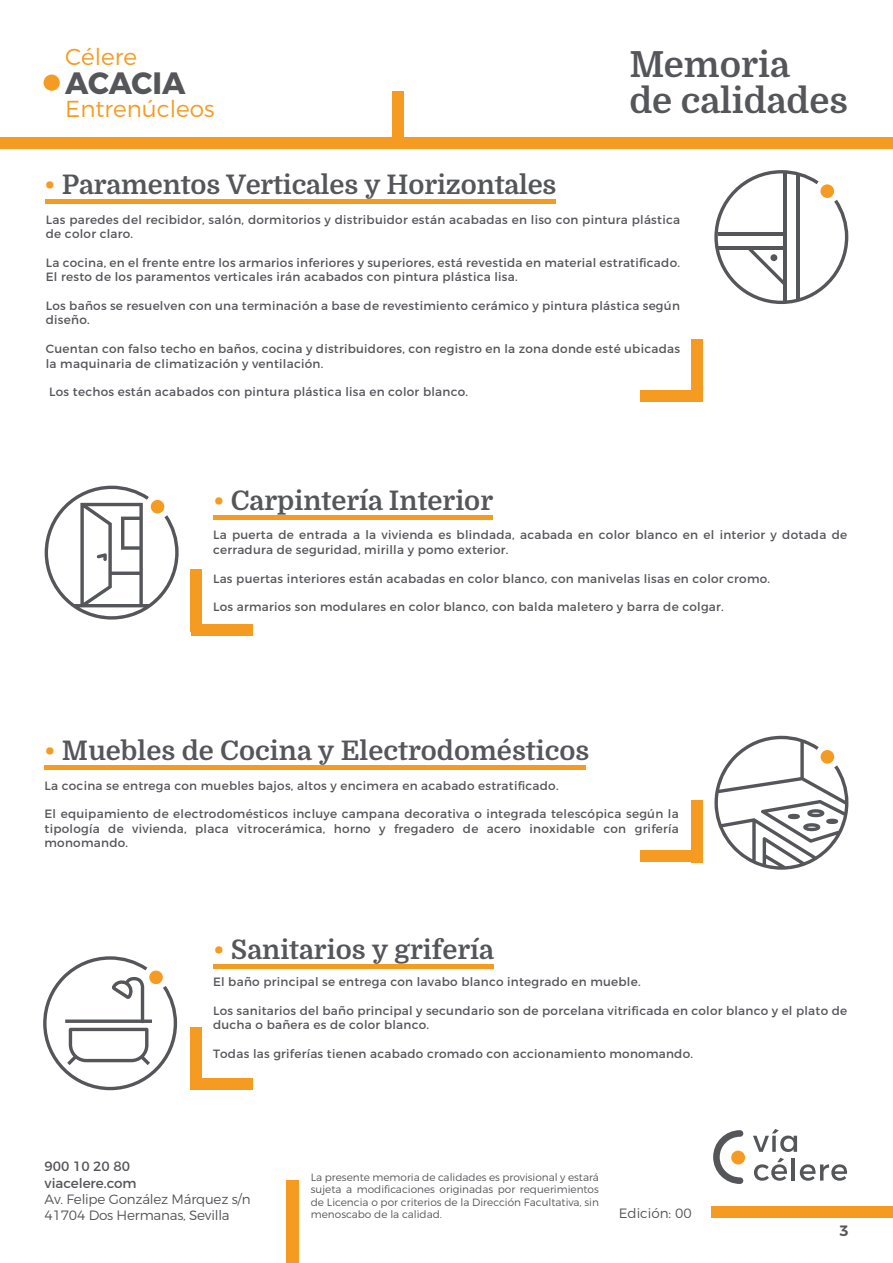
<style>
.page{position:relative;width:893px;height:1263px;background:#fff}
.page>*{position:absolute;margin:0;border:0;box-sizing:border-box;transform-origin:0 0}
.t1{font:700 36px/36px "Domine";color:#55565a}
.t2{font:700 30.9px "Montserrat";letter-spacing:-.01em;color:#55565a}
.t3{font:700 27px "Domine";color:#55565a}
.t4{font:300 23.1px "Montserrat";color:#f59b21}
.t5{font:600 15px "Montserrat";color:#55565a}
.t6{font:300 13.5px/16.2px "Montserrat";letter-spacing:-.015em;color:#55565a}
.t7{font:13.5px/16.2px "Montserrat";color:#55565a}
.t8{font:12px/14.4px "Montserrat";letter-spacing:.02em;color:#55565a}
.t9{font:300 10.5px/12.6px "Montserrat";color:#55565a;text-align:justify}
.s1{color:#f59b21}
</style>
<div class="page">
<div style="left:0;top:137px;width:893px;height:12px;background:#f59b21"></div>
<div style="left:712px;top:1206px;width:181px;height:12px;background:#f59b21"></div>
<div style="left:392px;top:92px;width:12px;height:46px;background:#f59b21"></div>
<div style="left:287px;top:1181px;width:12px;height:82px;background:#f59b21"></div>
<div style="left:190px;top:1028px;width:12px;height:62px;background:#f59b21"></div>
<div style="left:190px;top:1078px;width:62px;height:12px;background:#f59b21"></div>
<div style="left:190px;top:569px;width:12px;height:62px;background:#f59b21"></div>
<div style="left:190px;top:624px;width:62px;height:12px;background:#f59b21"></div>
<div style="left:640px;top:390px;width:62px;height:11px;background:#f59b21"></div>
<div style="left:691px;top:340px;width:11px;height:61px;background:#f59b21"></div>
<hr style="left:213px;top:515px;width:280px;height:4px;background:#f59b21">
<svg style="left:44px;top:486px;width:135px;height:134px"></svg>
<hr style="left:213px;top:964px;width:281px;height:4px;background:#f59b21">
<svg style="left:714px;top:170px;width:134px;height:134px"></svg>
<div style="left:770px;top:254px;width:7px;height:7px;background:#55565a;border-radius:50%"></div>
<hr style="left:45px;top:200px;width:511px;height:4px;background:#f59b21">
<div style="left:640px;top:850px;width:62px;height:12px;background:#f59b21"></div>
<div style="left:691px;top:800px;width:11px;height:62px;background:#f59b21"></div>
<div style="left:45px;top:765px;width:541px;height:5px;background:#f59b21"></div>
<svg style="left:43px;top:956px;width:134px;height:134px"></svg>
<svg style="left:714px;top:736px;width:134px;height:134px"></svg>
<div style="left:826px;top:819px;width:12px;height:5px;background:#55565a;border-radius:50%"></div>
<div style="left:788px;top:814px;width:12px;height:5px;background:#55565a;border-radius:50%"></div>
<svg style="left:753px;top:1129px;width:44px;height:23px"></svg>
<svg style="left:754px;top:1158px;width:33px;height:23px"></svg>
<hr style="left:792px;top:1158px;width:3px;height:22px;background:#55565a">
<svg style="left:800px;top:1164px;width:47px;height:17px"></svg>
<div style="left:731px;top:1150px;width:14px;height:14px;background:#f59b21;border-radius:50%"></div>
<svg style="left:713px;top:1130px;width:30px;height:54px"></svg>
<div style="left:44px;top:75px;width:16px;height:16px;background:#f59b21;border-radius:50%"></div>
<h3 class="t4" style="left:65px;top:43px;width:73px">Célere</h3>
<h2 class="t2" style="left:65px;top:63px;width:122px">ACACIA</h2>
<h3 class="t4" style="left:65px;top:94px;width:151px">Entrenúcleos</h3>
<h1 class="t1" style="left:629px;top:47px;width:220px">Memoria<br>de calidades</h1>
<h3 class="t3" style="left:45px;top:170px;width:513px"><span class="s1">•</span> Paramentos Verticales y Horizontales</h3>
<p class="t8" style="left:46px;top:212px;width:636px">Las paredes del recibidor, salón, dormitorios y distribuidor están acabadas en liso con pintura plástica de color claro.</p>
<p class="t8" style="left:46px;top:255px;width:636px">La cocina, en el frente entre los armarios inferiores y superiores, está revestida en material estratificado.<br>El resto de los paramentos verticales irán acabados con pintura plástica lisa.</p>
<p class="t8" style="left:46px;top:298px;width:636px">Los baños se resuelven con una terminación a base de revestimiento cerámico y pintura plástica según diseño.</p>
<p class="t8" style="left:46px;top:342px;width:636px">Cuentan con falso techo en baños, cocina y distribuidores, con registro en la zona donde esté ubicadas la maquinaria de climatización y ventilación.</p>
<p class="t8" style="left:49px;top:385px;width:420px">Los techos están acabados con pintura plástica lisa en color blanco.</p>
<h3 class="t3" style="left:213px;top:486px;width:281px"><span class="s1">•</span> Carpintería Interior</h3>
<p class="t8" style="left:213px;top:528px;width:636px">La puerta de entrada a la vivienda es blindada, acabada en color blanco en el interior y dotada de cerradura de seguridad, mirilla y pomo exterior.</p>
<p class="t8" style="left:213px;top:571px;width:559px">Las puertas interiores están acabadas en color blanco, con manivelas lisas en color cromo.</p>
<p class="t8" style="left:213px;top:600px;width:512px">Los armarios son modulares en color blanco, con balda maletero y barra de colgar.</p>
<h3 class="t3" style="left:45px;top:736px;width:546px"><span class="s1">•</span> Muebles de Cocina y Electrodomésticos</h3>
<p class="t8" style="left:45px;top:778px;width:516px">La cocina se entrega con muebles bajos, altos y encimera en acabado estratificado.</p>
<p class="t8" style="left:45px;top:807px;width:636px;text-align:justify">El equipamiento de electrodomésticos incluye campana decorativa o integrada telescópica según la tipología de vivienda, placa vitrocerámica, horno y fregadero de acero inoxidable con grifería monomando.</p>
<h3 class="t3" style="left:213px;top:934px;width:282px"><span class="s1">•</span> Sanitarios y grifería</h3>
<p class="t8" style="left:213px;top:975px;width:429px">El baño principal se entrega con lavabo blanco integrado en mueble.</p>
<p class="t8" style="left:213px;top:1003px;width:636px">Los sanitarios del baño principal y secundario son de porcelana vitrificada en color blanco y el plato de ducha o bañera es de color blanco.</p>
<p class="t8" style="left:213px;top:1047px;width:482px">Todas las griferías tienen acabado cromado con accionamiento monomando.</p>
<p class="t7" style="left:45px;top:1158px;width:94px">900 10 20 80 viacelere.com</p>
<p class="t6" style="left:45px;top:1190px;width:207px">Av. Felipe González Márquez s/n<br>41704 Dos Hermanas, Sevilla</p>
<p class="t9" style="left:311px;top:1170px;width:290px">La presente memoria de calidades es provisional y estará sujeta a modificaciones originadas por requerimientos de Licencia o por criterios de la Dirección Facultativa, sin menoscabo de la calidad.</p>
<p class="t6" style="left:619px;top:1205px;width:74px">Edición: 00</p>
<p class="t5" style="left:839px;top:1221px;width:11px">3</p>
</div>
